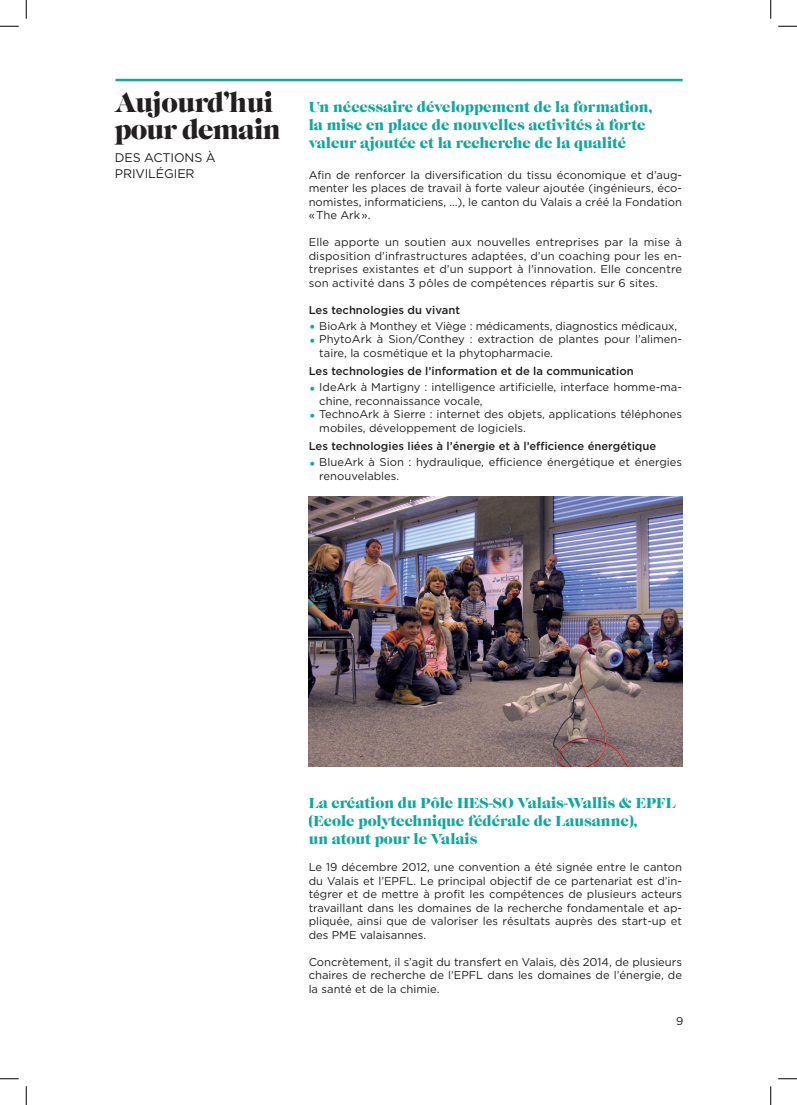
<style>
.page{position:relative;width:797px;height:1105px;background:#fff}
.page>*{position:absolute;margin:0;border:0;box-sizing:border-box;transform-origin:0 0}
.t1{font:27.5px/27px "Caslon Becker Graphique";letter-spacing:-.03em;color:#231f20}
.t2{font:15px/18px "Caslon Becker Graphique";color:#12a79d}
.t3{font:12.5px/16.2px "Gotham";letter-spacing:-.01em;color:#231f20}
.t4{font:11.25px/13.5px "Gotham";color:#231f20;text-align:justify}
.t5{font:500 11.25px "Gotham";color:#231f20}
.s1{font-size:15px;color:#12a79d}
</style>
<div class="page">
<hr style="left:115px;top:79px;width:567px;height:2px;background:#12a79d">
<img style="left:309px;top:497px;width:373px;height:270px">
<svg style="left:0;top:25px;width:19px;height:2px"></svg>
<svg style="left:778px;top:25px;width:19px;height:2px"></svg>
<svg style="left:0;top:1078px;width:19px;height:1px"></svg>
<svg style="left:778px;top:1078px;width:19px;height:1px"></svg>
<svg style="left:25px;top:0;width:2px;height:19px"></svg>
<svg style="left:25px;top:1086px;width:2px;height:19px"></svg>
<svg style="left:770px;top:0;width:1px;height:19px"></svg>
<svg style="left:770px;top:1086px;width:1px;height:19px"></svg>
<h1 class="t1" style="left:115px;top:89px;width:167px">Aujourd’hui pour demain</h1>
<p class="t3" style="left:115px;top:149px;width:102px">Des actions à privil</p>
<p class="t3" style="left:156px;top:166px;width:26px">égier</p>
<h2 class="t2" style="left:309px;top:98px;width:345px">Un nécessaire développement de la formation, la mise en place de nouvelles activités à forte valeur ajoutée et la recherche de la qualité</h2>
<p class="t4" style="left:309px;top:168px;width:375px">Afin de renforcer la diversification du tissu économique et d’aug&shy;menter les places de travail à forte valeur ajoutée (ingénieurs, éco&shy;nomistes, informaticiens, …), le canton du Valais a créé la Fondation « The Ark».</p>
<p class="t4" style="left:309px;top:235px;width:375px">Elle apporte un soutien aux nouvelles entreprises par la mise à disposition d’infrastructures adaptées, d’un coaching pour les en&shy;treprises existantes et d’un support à l’innovation. Elle concentre son activité dans 3 pôles de compétences répartis sur 6 sites.</p>
<p class="t5" style="left:309px;top:303px;width:153px">Les technologies du vivant</p>
<p class="t4" style="left:309px;top:319px;width:370px"><span class="s1">•</span> BioArk à Monthey et Viège : médicaments, diagnostics médicaux,</p>
<p class="t4" style="left:319px;top:332px;width:364px;text-indent:-11px"><span class="s1">•</span> PhytoArk à Sion/Conthey : extraction de plantes pour l’alimen&shy;taire, la cosmétique et la phytopharmacie.</p>
<p class="t5" style="left:309px;top:365px;width:326px">Les technologies de l’information et de la communication</p>
<p class="t4" style="left:319px;top:380px;width:364px;text-indent:-11px"><span class="s1">•</span> IdeArk à Martigny : intelligence artificielle, interface homme-ma&shy;chine, reconnaissance vocale,</p>
<p class="t4" style="left:319px;top:407px;width:364px;text-indent:-11px"><span class="s1">•</span> TechnoArk à Sierre : internet des objets, applications téléphones mobiles, développement de logiciels.</p>
<p class="t5" style="left:309px;top:440px;width:349px">Les technologies liées à l’énergie et à l’efficience énergétique</p>
<p class="t4" style="left:319px;top:455px;width:364px;text-indent:-11px"><span class="s1">•</span> BlueArk à Sion : hydraulique, efficience énergétique et énergies renouvelables.</p>
<h2 class="t2" style="left:309px;top:794px;width:368px">La création du Pôle HES-SO Valais-Wallis &amp; EPFL (Ecole polytechnique fédérale de Lausanne),<br>un atout pour le Valais</h2>
<p class="t4" style="left:309px;top:860px;width:375px">Le 19 décembre 2012, une convention a été signée entre le canton du Valais et l’EPFL. Le principal objectif de ce partenariat est d’in&shy;tégrer et de mettre à profit les compétences de plusieurs acteurs travaillant dans les domaines de la recherche fondamentale et ap&shy;pliquée, ainsi que de valoriser les résultats auprès des start-up et des PM E valaisannes.</p>
<p class="t4" style="left:309px;top:955px;width:375px">Concrètement, il s’agit du transfert en Valais, dès 2014, de plusieurs chaires de recherche de l’EPFL dans les domaines de l’énergie, de la santé et de la chimie.</p>
<p class="t4" style="left:676px;top:1014px;width:9px">9</p>
</div>
